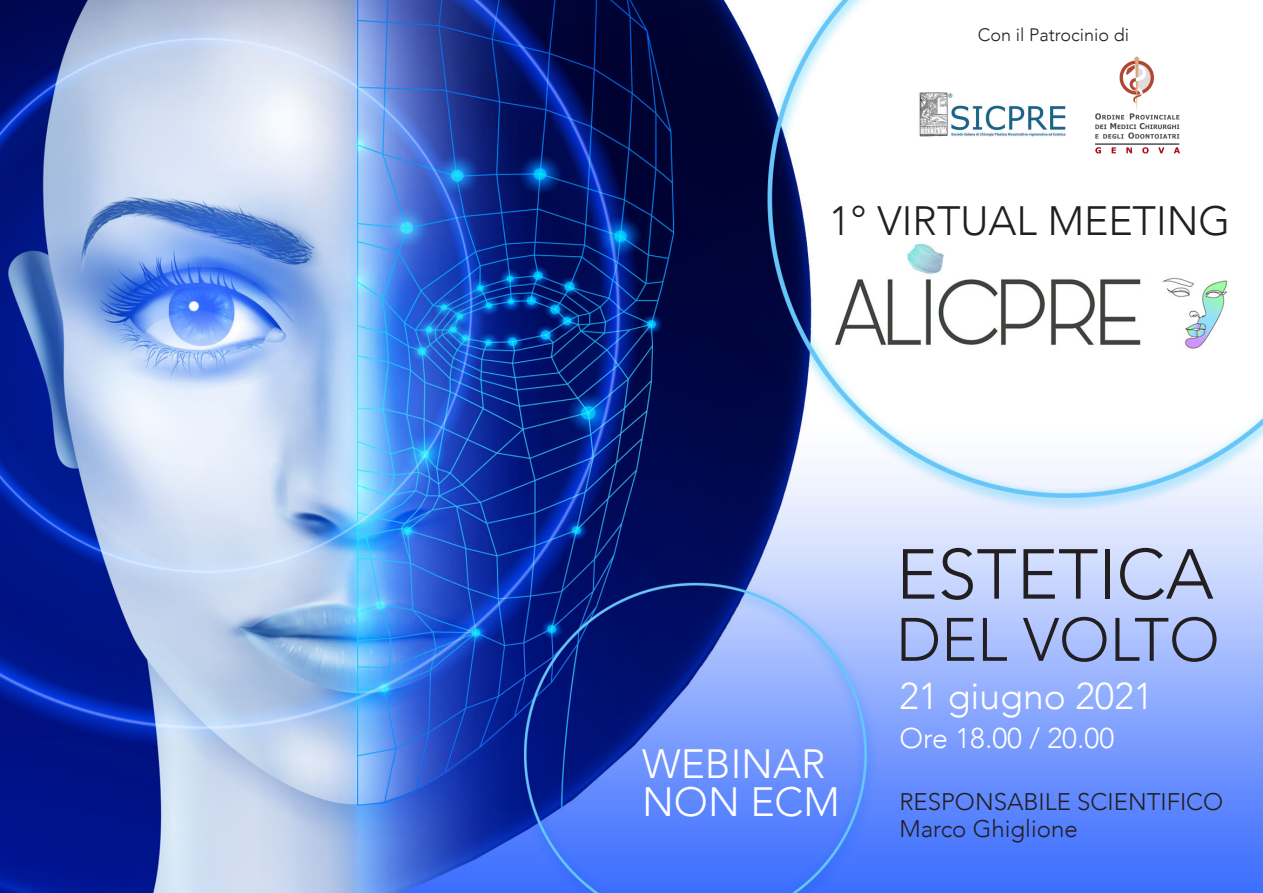
<style>
.page{position:relative;width:1263px;height:893px;background:#fff}
.page>*{position:absolute;margin:0;border:0;box-sizing:border-box;transform-origin:0 0}
.t1{font:300 69.9px "Avenir";color:#231f20}
.t2{font:300 60.6px "Avenir";color:#231f20}
.t3{font:300 40.95px "Avenir";color:#231f20}
.t4{font:300 40.8px "Avenir";color:#fff}
.t5{font:300 37.2px "Avenir";color:#fff}
.t6{font:300 28.5px "Avenir";color:#fff}
.t7{font:300 24px "Avenir";color:#231f20}
.t8{font:300 18px "Avenir";color:#231f20}
</style>
<div class="page">
<img style="left:0;top:0;width:1263px;height:893px">
<img style="left:829px;top:234px;width:402px;height:125px">
<img style="left:1087px;top:43px;width:101px;height:120px">
<img style="left:919px;top:92px;width:150px;height:44px">
<p class="t8" style="left:978px;top:24px;width:153px">Con il Patrocinio di</p>
<p class="t3" style="left:829px;top:197px;width:403px">1° VIRTUAL MEETING</p>
<p class="t4" style="left:642px;top:740px;width:185px">WEBINAR</p>
<p class="t4" style="left:642px;top:778px;width:199px">NON ECM</p>
<p class="t1" style="left:896px;top:533px;width:319px">ESTETICA</p>
<p class="t2" style="left:896px;top:604px;width:325px">DEL VOLTO</p>
<p class="t5" style="left:899px;top:674px;width:255px">21 giugno 2021</p>
<p class="t6" style="left:899px;top:722px;width:216px">Ore 18.00 / 20.00</p>
<p class="t7" style="left:899px;top:787px;width:325px">RESPONSABILE SCIENTIFICO</p>
<p class="t7" style="left:899px;top:814px;width:180px">Marco Ghiglione</p>
</div>
